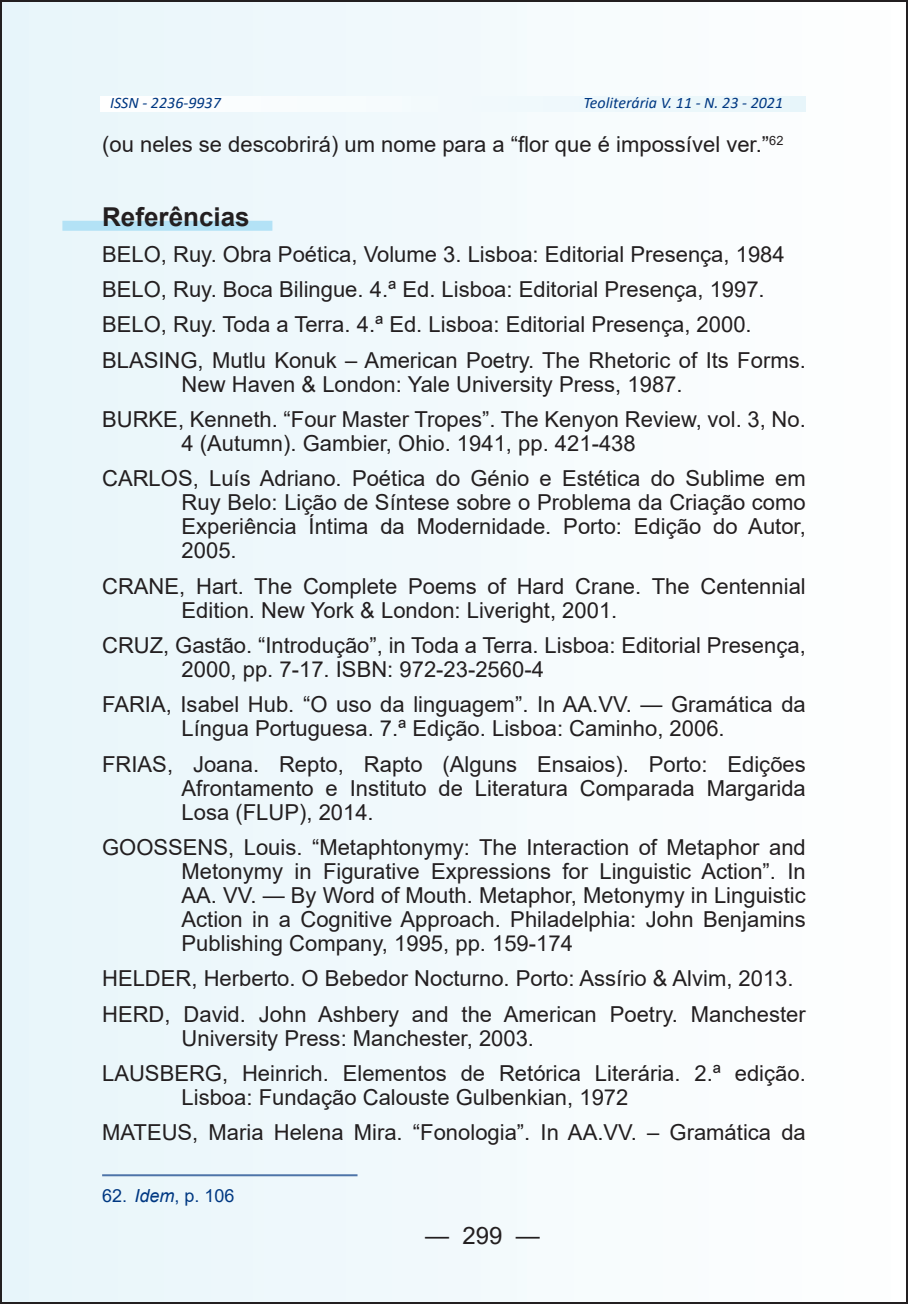
<style>
.page{position:relative;width:908px;height:1304px;background:#fff}
.page>*{position:absolute;margin:0;border:0;box-sizing:border-box;transform-origin:0 0}
.t1{font:700 26px "Arial";color:#231f20}
.t2{font:24px "Arial";color:#231f20}
.t3{font:22px/24px "Arial";color:#231f20}
.t4{font:18px "Arial";color:#003882}
.t5{font:italic 16px "Calibri";color:#003882}
.s1{font-style:italic}
</style>
<div class="page">
<div style="left:1px;top:1px;width:905px;height:1302px;background:#f2f9fc"></div>
<div style="left:62px;top:221px;width:210px;height:10px;background:#b3e2f6"></div>
<hr style="left:102px;top:1174px;width:255px;height:2px;background:#4d74a8">
<p class="t5" style="left:110px;top:92px;width:112px">ISSN - 2236-9937</p>
<p class="t5" style="left:583px;top:92px;width:201px">Teoliterária V. 11 - N. 23 - 2021</p>
<p class="t3" style="left:102px;top:132px;width:682px">(ou neles se descobrirá) um nome para a “flor que é impossível ver.”<sup>62</sup></p>
<p class="t1" style="left:102px;top:199px;width:149px">Referências</p>
<p class="t3" style="left:102px;top:236px;width:704px;line-height:35.4px">BELO, Ruy. Obra Poética, Volume 3. Lisboa: Editorial Presença, 1984<br>BELO, Ruy. Boca Bilingue. 4.ª Ed. Lisboa: Editorial Presença, 1997.<br>BELO, Ruy. Toda a Terra. 4.ª Ed. Lisboa: Editorial Presença, 2000.<br>BLASING, Mutlu Konuk – American Poetry. The Rhetoric of Its Forms.</p>
<p class="t3" style="left:102px;top:366px;width:704px;line-height:35.4px;text-indent:79px">New Haven &amp; London: Yale University Press, 1987.<br>BURKE, Kenneth. “Four Master Tropes”. The Kenyon Review, vol. 3, No.</p>
<p class="t3" style="left:102px;top:426px;width:704px;line-height:35.4px;text-indent:79px">4 (Autumn). Gambier, Ohio. 1941, pp. 421-438<br>CARLOS, Luís Adriano. Poética do Génio e Estética do Sublime em</p>
<p class="t3" style="left:181px;top:491px;width:625px;text-align:justify">Ruy Belo: Lição de Síntese sobre o Problema da Criação como Experiência Íntima da Modernidade. Porto: Edição do Autor, 2005.</p>
<p class="t3" style="left:181px;top:574px;width:625px;text-indent:-79px">CRANE, Hart. The Complete Poems of Hard Crane. The Centennial<br>Edition. New York &amp; London: Liveright, 2001.</p>
<p class="t3" style="left:181px;top:633px;width:625px;text-indent:-79px">CRUZ, Gastão. “Introdução”, in Toda a Terra. Lisboa: Editorial Presença,<br>2000, pp. 7-17. ISBN: 972-23-2560-4</p>
<p class="t3" style="left:102px;top:693px;width:704px;text-align:center">FARIA, Isabel Hub. “O uso da linguagem”. In AA.VV. — Gramática da<br>Língua Portuguesa. 7.ª Edição. Lisboa: Caminho, 2006.</p>
<p class="t3" style="left:181px;top:752px;width:625px;text-align:justify;text-indent:-79px">FRIAS, Joana. Repto, Rapto (Alguns Ensaios). Porto: Edições Afrontamento e Instituto de Literatura Comparada Margarida Losa (FLUP), 2014.</p>
<p class="t3" style="left:181px;top:835px;width:625px;text-align:justify;text-indent:-79px">GOOSSENS, Louis. “Metaphtonymy: The Interaction of Metaphor and Metonymy in Figurative Expressions for Linguistic Action”. In AA. VV. — By Word of Mouth. Metaphor, Metonymy in Linguistic Action in a Cognitive Approach. Philadelphia: John Benjamins Publishing Company, 1995, pp. 159-174</p>
<p class="t3" style="left:102px;top:961px;width:704px;line-height:35.4px">HELDER, Herberto. O Bebedor Nocturno. Porto: Assírio &amp; Alvim, 2013.<br>HERD, David. John Ashbery and the American Poetry. Manchester</p>
<p class="t3" style="left:102px;top:1020px;width:704px;line-height:35.4px;text-indent:79px">University Press: Manchester, 2003.<br>LAUSBERG, Heinrich. Elementos de Retórica Literária. 2.ª edição.</p>
<p class="t3" style="left:102px;top:1080px;width:704px;line-height:35.4px;text-indent:79px">Lisboa: Fundação Calouste Gulbenkian, 1972<br>MATEUS, Maria Helena Mira. “Fonologia”. In AA.VV. – Gramática da</p>
<p class="t4" style="left:102px;top:1183px;width:134px">62. <span class="s1">Idem</span>, p. 106</p>
<p class="t2" style="left:425px;top:1218px;width:116px">— 299 —</p>
</div>
